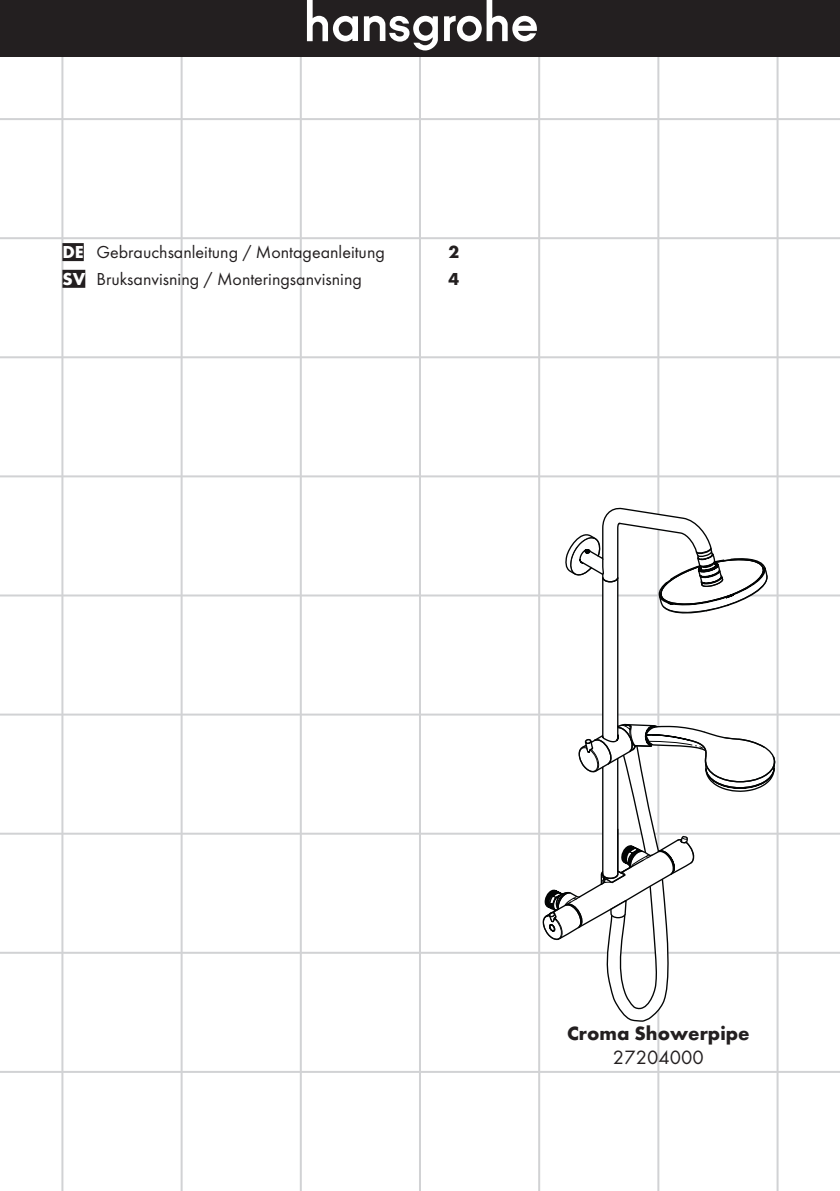
<style>
.page{position:relative;width:840px;height:1191px;background:#fff}
.page>*{position:absolute;margin:0;border:0;box-sizing:border-box;transform-origin:0 0}
.t1{font:700 20px "Futura TOT";color:#231f20}
.t2{font:20px "Futura TOT Boo";color:#231f20}
.t3{font:18px "Futura TOT Boo";color:#231f20}
.t4{font:700 18px "Futura TOT";color:#231f20}
.s1{font-family:"Futura TOT";font-weight:700;color:#fff}
</style>
<div class="page">
<hr style="left:0;top:713px;width:839px;height:2px;background:#d1d2d4">
<hr style="left:0;top:475px;width:839px;height:2px;background:#d1d2d4">
<hr style="left:0;top:594px;width:839px;height:2px;background:#d1d2d4">
<hr style="left:61px;top:0;width:2px;height:1191px;background:#d1d2d4">
<hr style="left:299px;top:0;width:2px;height:1191px;background:#d1d2d4">
<hr style="left:419px;top:0;width:2px;height:1191px;background:#d1d2d4">
<hr style="left:657px;top:0;width:2px;height:1191px;background:#d1d2d4">
<hr style="left:0;top:237px;width:839px;height:2px;background:#d1d2d4">
<hr style="left:0;top:1070px;width:839px;height:2px;background:#d1d2d4">
<hr style="left:0;top:951px;width:839px;height:2px;background:#d1d2d4">
<hr style="left:538px;top:0;width:2px;height:1191px;background:#d1d2d4">
<hr style="left:180px;top:0;width:2px;height:1191px;background:#d1d2d4">
<hr style="left:0;top:356px;width:839px;height:2px;background:#d1d2d4">
<hr style="left:0;top:832px;width:839px;height:2px;background:#d1d2d4">
<hr style="left:0;top:118px;width:839px;height:2px;background:#d1d2d4">
<hr style="left:776px;top:0;width:2px;height:1191px;background:#d1d2d4">
<div style="left:0;top:0;width:839px;height:57px;background:#231f20"></div>
<svg style="left:307px;top:0;width:130px;height:50px"></svg>
<svg style="left:444px;top:0;width:92px;height:42px"></svg>
<div style="left:62px;top:243px;width:22px;height:18px;background:#231f20"></div>
<div style="left:62px;top:270px;width:23px;height:18px;background:#231f20"></div>
<svg style="left:542px;top:522px;width:232px;height:500px"></svg>
<p class="t3" style="left:62px;top:241px;width:324px"><span class="s1">DE</span> Gebrauchsanleitung / Montageanleitung</p>
<p class="t4" style="left:448px;top:241px;width:12px">2</p>
<p class="t3" style="left:62px;top:268px;width:301px"><span class="s1">SV</span> Bruksanvisning / Monteringsanvisning</p>
<p class="t4" style="left:448px;top:268px;width:12px">4</p>
<p class="t1" style="left:566px;top:1021px;width:184px">Croma Showerpipe</p>
<p class="t2" style="left:612px;top:1045px;width:92px">27204000</p>
</div>
